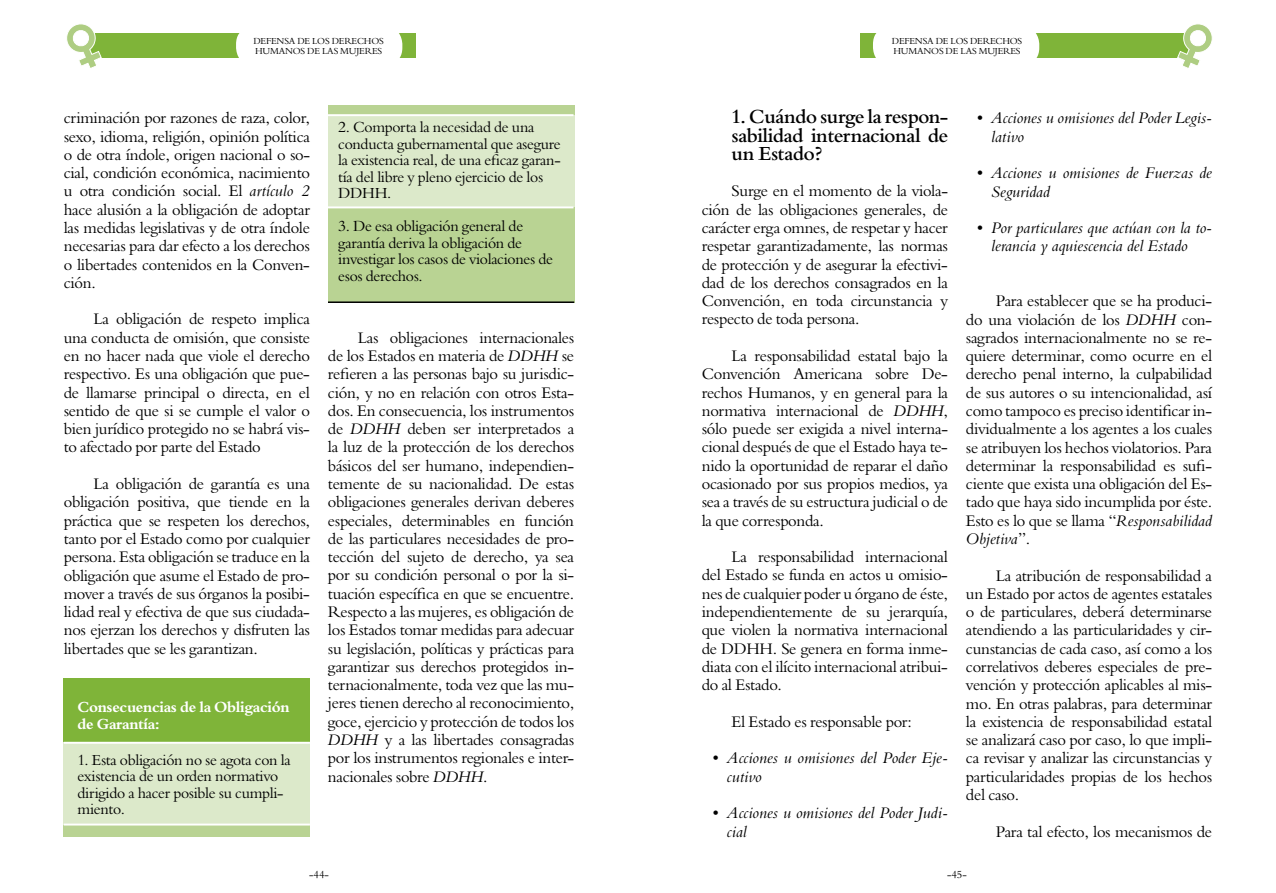
<style>
.page{position:relative;width:1276px;height:893px;background:#fff}
.page>*{position:absolute;margin:0;border:0;box-sizing:border-box;transform-origin:0 0}
.t1{font:500 19.5px/18.3px "Bemtus T";letter-spacing:-.02em;color:#000;text-align:justify}
.t2{font:15.75px/18.3px "Bemtus T";letter-spacing:-.02em;color:#000;text-align:justify}
.t3{font:italic 15.75px/18.3px "Bemtus T";letter-spacing:.01em;color:#000}
.t4{font:15px/16.5px "Bemtus T";letter-spacing:-.02em;color:#000}
.t5{font:700 15px/16.5px "Bemtus T";letter-spacing:-.02em;color:#fff}
.t6{font:10.5px "Bemtus T";color:#000}
.t7{font:9px/10.5px "Bemtus T";letter-spacing:-.02em;color:#000}
.s1{font-style:italic}
</style>
<div class="page">
<div style="left:89px;top:33px;width:326px;height:24px;background:#7fb439"></div>
<div style="left:236px;top:26px;width:166px;height:40px;background:#fff;border-radius:18px"></div>
<svg style="left:67px;top:24px;width:35px;height:44px"></svg>
<div style="left:860px;top:33px;width:330px;height:24px;background:#7fb439"></div>
<div style="left:873px;top:26px;width:166px;height:40px;background:#fff;border-radius:18px"></div>
<svg style="left:1176px;top:24px;width:36px;height:44px"></svg>
<div style="left:328px;top:105px;width:246px;height:197px;background:#b9d393"></div>
<div style="left:323px;top:116px;width:263px;height:91px;background:#dce9ca"></div>
<hr style="left:327px;top:206px;width:246px;height:2px;background:#fff">
<hr style="left:327px;top:114px;width:246px;height:2px;background:#fff">
<div style="left:64px;top:678px;width:246px;height:64px;background:#7fb439"></div>
<div style="left:64px;top:742px;width:246px;height:94px;background:#b9d393"></div>
<div style="left:63px;top:742px;width:247px;height:83px;background:#dce9ca"></div>
<hr style="left:328px;top:301px;width:246px;height:2px;background:#000">
<hr style="left:64px;top:742px;width:246px;height:2px;background:#fff">
<hr style="left:64px;top:824px;width:246px;height:1px;background:#fff">
<p class="t7" style="left:253px;top:35px;width:132px">DEFENSA DE LOS DERECHOS<br>HUMANOS DE LAS MUJERES</p>
<p class="t2" style="left:64px;top:109px;width:248px">criminación por razones de raza, color, sexo, idioma, religión, opinión política o de otra índole, origen nacional o so&shy;cial, condición económica, nacimiento u otra condición social. El <span class="s1">artículo 2 </span>hace alusión a la obligación de adoptar las medidas legislativas y de otra índole necesarias para dar efecto a los derechos o libertades contenidos en la Conven&shy;ción.</p>
<p class="t2" style="left:64px;top:310px;width:248px;text-indent:30px">La obligación de respeto implica una conducta de omisión, que consiste en no hacer nada que viole el derecho respectivo. Es una obligación que pue&shy;de llamarse principal o directa, en el sentido de que si se cumple el valor o bien jurídico protegido no se habrá vis&shy;to afectado por parte del Estado</p>
<p class="t2" style="left:64px;top:475px;width:248px;text-indent:30px">La obligación de garantía es una obligación positiva, que tiende en la práctica que se respeten los derechos, tanto por el Estado como por cualquier persona. Esta obligación se traduce en la obligación que asume el Estado de pro&shy;mover a través de sus órganos la posibi&shy;lidad real y efectiva de que sus ciudada&shy;nos ejerzan los derechos y disfruten las libertades que se les garantizan.</p>
<p class="t5" style="left:78px;top:699px;width:214px">Consecuencias de la Obligación de Garantía:</p>
<p class="t4" style="left:78px;top:751px;width:214px">1. Esta obligación no se agota con la existencia de un orden normativo dirigido a hacer posible su cumpli&shy;miento.</p>
<p class="t4" style="left:338px;top:119px;width:224px">2. Comporta la necesidad de una conducta gubernamental que asegure la existencia real, de una eficaz garan&shy;tía del libre y pleno ejercicio de los<br>DDHH.</p>
<p class="t4" style="left:338px;top:218px;width:216px">3. De esa obligación general de garantía deriva la obligación de investigar los casos de violaciones de esos derechos.</p>
<p class="t2" style="left:328px;top:328px;width:248px;text-indent:30px">Las obligaciones internacionales de los Estados en materia de <span class="s1">DDHH</span> se refieren a las personas bajo su jurisdic&shy;ción, y no en relación con otros Esta&shy;dos. En consecuencia, los instrumentos de <span class="s1">DDHH</span> deben ser interpretados a la luz de la protección de los derechos básicos del ser humano, independien&shy;temente de su nacionalidad. De estas obligaciones generales derivan deberes especiales, determinables en función de las particulares necesidades de pro&shy;tección del sujeto de derecho, ya sea por su condición personal o por la si&shy;tuación específica en que se encuentre.<br>Respecto a las mujeres, es obligación de los Estados tomar medidas para adecuar su legislación, políticas y prácticas para garantizar sus derechos protegidos in&shy;ternacionalmente, toda vez que las mu&shy;jeres tienen derecho al reconocimiento, goce, ejercicio y protección de todos los <span class="s1">DDHH</span> y a las libertades consagradas por los instrumentos regionales e inter&shy;nacionales sobre <span class="s1">DDHH</span>.</p>
<p class="t6" style="left:309px;top:869px;width:21px">-44-</p>
<p class="t7" style="left:892px;top:35px;width:132px">DEFENSA DE LOS DERECHOS<br>HUMANOS DE LAS MUJERES</p>
<p class="t1" style="left:731px;top:108px;width:218px">1. Cuándo surge la respon&shy;sabilidad internacional de un Estado?</p>
<p class="t2" style="left:702px;top:182px;width:248px;text-indent:30px">Surge en el momento de la viola&shy;ción de las obligaciones generales, de carácter erga omnes, de respetar y hacer respetar garantizadamente, las normas de protección y de asegurar la efectivi&shy;dad de los derechos consagrados en la Convención, en toda circunstancia y respecto de toda persona.</p>
<p class="t2" style="left:702px;top:347px;width:248px;text-indent:30px">La responsabilidad estatal bajo la Convención Americana sobre De&shy;rechos Humanos, y en general para la normativa internacional de <span class="s1">DDHH</span>, sólo puede ser exigida a nivel interna&shy;cional después de que el Estado haya te&shy;nido la oportunidad de reparar el daño ocasionado por sus propios medios, ya sea a través de su estructura judicial o de la que corresponda.</p>
<p class="t2" style="left:702px;top:548px;width:248px;text-indent:30px">La responsabilidad internacional del Estado se funda en actos u omisio&shy;nes de cualquier poder u órgano de éste, independientemente de su jerarquía, que violen la normativa internacional de DDHH. Se genera en forma inme&shy;diata con el ilícito internacional atribui&shy;do al Estado.</p>
<p class="t2" style="left:731px;top:712px;width:182px">El Estado es responsable por:</p>
<p class="t3" style="left:727px;top:749px;width:222px;text-indent:-17px">• Acciones u omisiones del Poder Eje&shy;cutivo</p>
<p class="t3" style="left:727px;top:804px;width:222px;text-indent:-17px">• Acciones u omisiones del Poder Judi&shy;cial</p>
<p class="t3" style="left:991px;top:109px;width:222px;text-indent:-17px">• Acciones u omisiones del Poder Legis&shy;lativo</p>
<p class="t3" style="left:991px;top:164px;width:222px;text-indent:-17px">• Acciones u omisiones de Fuerzas de<br>Seguridad</p>
<p class="t3" style="left:974px;top:219px;width:239px;text-align:center">• Por particulares que actúan con la to&shy;lerancia y aquiescencia del Estado</p>
<p class="t2" style="left:966px;top:292px;width:248px;text-indent:30px">Para establecer que se ha produci&shy;do una violación de los <span class="s1">DDHH</span> con&shy;sagrados internacionalmente no se re&shy;quiere determinar, como ocurre en el derecho penal interno, la culpabilidad de sus autores o su intencionalidad, así como tampoco es preciso identificar in&shy;dividualmente a los agentes a los cuales se atribuyen los hechos violatorios. Para determinar la responsabilidad es sufi&shy;ciente que exista una obligación del Es&shy;tado que haya sido incumplida por éste.<br>Esto es lo que se llama “<span class="s1">Responsabilidad Objetiva</span>”.</p>
<p class="t2" style="left:966px;top:566px;width:248px;text-indent:30px">La atribución de responsabilidad a un Estado por actos de agentes estatales o de particulares, deberá determinarse atendiendo a las particularidades y cir&shy;cunstancias de cada caso, así como a los correlativos deberes especiales de pre&shy;vención y protección aplicables al mis&shy;mo. En otras palabras, para determinar la existencia de responsabilidad estatal se analizará caso por caso, lo que impli&shy;ca revisar y analizar las circunstancias y particularidades propias de los hechos del caso.</p>
<p class="t2" style="left:995px;top:822px;width:218px">Para tal efecto, los mecanismos de</p>
<p class="t6" style="left:947px;top:869px;width:21px">-45-</p>
</div>
